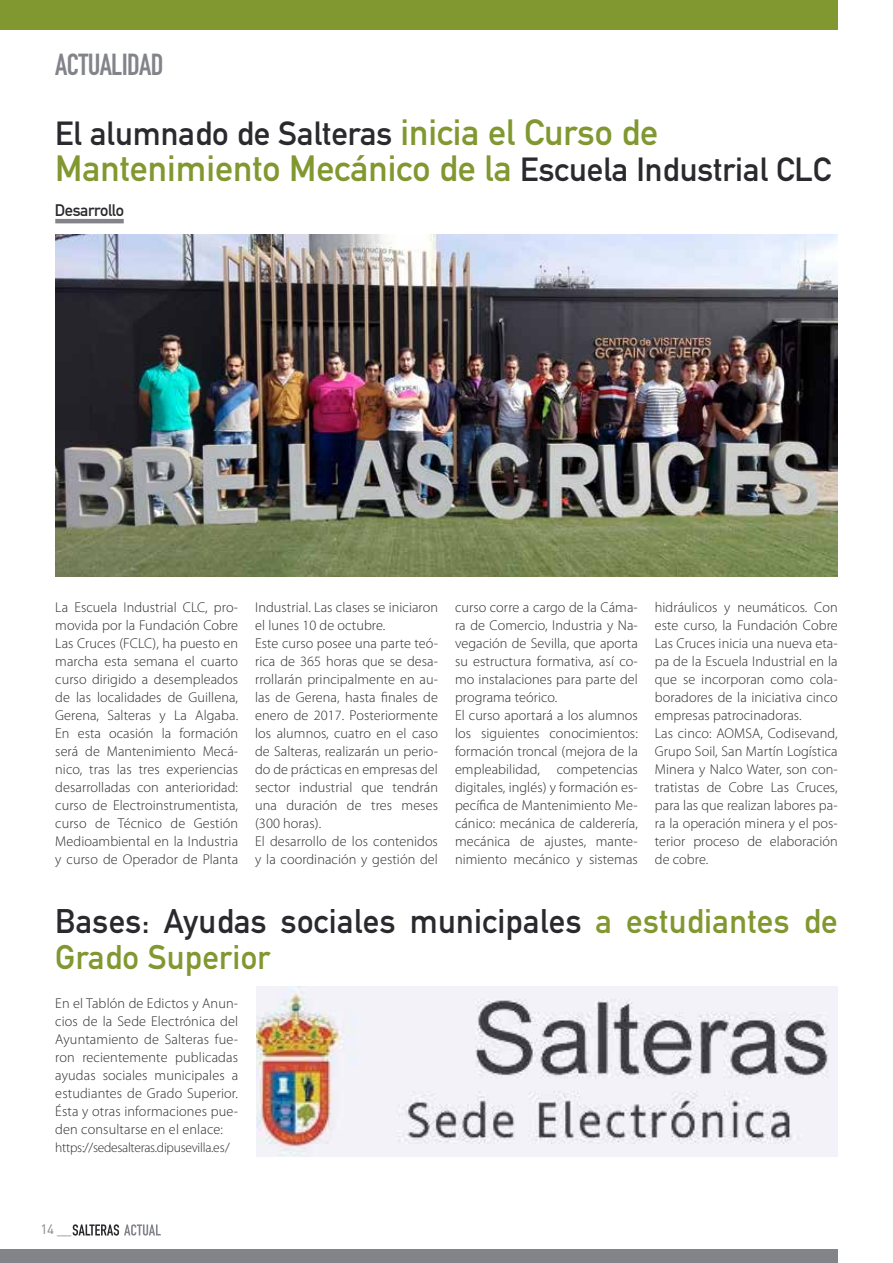
<style>
.page{position:relative;width:893px;height:1263px;background:#fff}
.page>*{position:absolute;margin:0;border:0;box-sizing:border-box;transform-origin:0 0}
.t1{font:36px "DIN Mittelschrift";color:#819730}
.t2{font:33.6px/36px "DIN Mittelschrift";letter-spacing:.01em;color:#2a292d}
.t3{font:33px "DIN Mittelschrift";color:#2a292d}
.t4{font:30px "DIN Engschrift";color:#82848a}
.t5{font:16.5px "DIN Mittelschrift";letter-spacing:-.02em;color:#2a292d}
.t6{font:300 14.25px/18px "Myriad Pro";letter-spacing:.005em;color:#2a292d}
.t7{font:300 13.5px "Myriad Pro";letter-spacing:-.02em;color:#2a292d}
.t8{font:13.5px "DIN";color:#82848a}
.s1{font-size:36px;color:#819730}
.s2{font-size:33px;color:#2a292d}
.s3{color:#819730}
</style>
<div class="page">
<svg style="left:73px;top:1224px;width:88px;height:11px"></svg>
<div style="left:0;top:0;width:838px;height:29px;background:#819730"></div>
<div style="left:0;top:1249px;width:838px;height:14px;background:#82848a"></div>
<hr style="left:55px;top:219px;width:69px;height:4px;background:#82848a">
<img style="left:55px;top:234px;width:782px;height:342px">
<img style="left:256px;top:987px;width:581px;height:170px">
<h3 class="t4" style="left:55px;top:47px;width:13px">ACTUA</h3>
<h3 class="t4" style="left:111px;top:47px;width:22px">LIDAD</h3>
<h3 class="t3" style="left:55px;top:114px;width:604px">El alumnado de Salteras <span class="s1">inicia el Curso de</span></h3>
<h1 class="t1" style="left:55px;top:147px;width:777px">Mantenimiento Mecánico de la <span class="s2">Escuela Industrial CLC</span></h1>
<p class="t5" style="left:55px;top:201px;width:71px">Desarrollo</p>
<p class="t6" style="left:55px;top:598px;width:184px;text-align:justify">La Escuela Industrial CLC, pro&shy;movida por la Fundación Cobre Las Cruces (FCLC), ha puesto en marcha esta semana el cuarto curso dirigido a desempleados de las localidades de Guillena, Gerena, Salteras y La Algaba.<br>En esta ocasión la formación será de Mantenimiento Mecá&shy;nico, tras las tres experiencias desarrolladas con anterioridad: curso de Electroinstrumentista, curso de Técnico de Gestión Medioambiental en la Industria y curso de Operador de Planta</p>
<p class="t6" style="left:255px;top:598px;width:184px">Industrial. Las clases se iniciaron el lunes 10 de octubre.<br>Este curso posee una parte teó&shy;rica de 365 horas que se desa&shy;rrollarán principalmente en au&shy;las de Gerena, hasta finales de enero de 2017. Posteriormente los alumnos, cuatro en el caso de Salteras, realizarán un perio&shy;do de prácticas en empresas del sector industrial que tendrán una duración de tres meses (300 horas).<br>El desarrollo de los contenidos y la coordinación y gestión del</p>
<p class="t6" style="left:455px;top:598px;width:184px">curso corre a cargo de la Cáma&shy;ra de Comercio, Industria y Na&shy;vegación de Sevilla, que aporta su estructura formativa, así co&shy;mo instalaciones para parte del programa teórico.<br>El curso aportará a los alumnos los siguientes conocimientos: formación troncal (mejora de la empleabilidad, competencias digitales, inglés) y formación es&shy;pecífica de Mantenimiento Me&shy;cánico: mecánica de calderería, mecánica de ajustes, mante&shy;nimiento mecánico y sistemas</p>
<p class="t6" style="left:655px;top:598px;width:184px">hidráulicos y neumáticos. Con este curso, la Fundación Cobre<br>Las Cruces inicia una nueva eta&shy;pa de la Escuela Industrial en la que se incorporan como cola&shy;boradores de la iniciativa cinco empresas patrocinadoras.<br>Las cinco: AOMSA, Codisevand,<br>Grupo Soil, San Martín Logística<br>Minera y Nalco Water, son con&shy;tratistas de Cobre Las Cruces, para las que realizan labores pa&shy;ra la operación minera y el pos&shy;terior proceso de elaboración de cobre.</p>
<h2 class="t2" style="left:55px;top:904px;width:784px">Bases: Ayudas sociales municipales <span class="s3">a estudiantes de<br>Grado Superior</span></h2>
<p class="t6" style="left:55px;top:994px;width:184px;text-align:justify">En el Tablón de Edictos y Anun&shy;cios de la Sede Electrónica del Ayuntamiento de Salteras fue&shy;ron recientemente publicadas ayudas sociales municipales a estudiantes de Grado Superior.<br>Ésta y otras informaciones pue&shy;den consultarse en el enlace:</p>
<p class="t7" style="left:55px;top:1139px;width:176px">https://sedesalteras.dipusevilla.es/</p>
<p class="t8" style="left:40px;top:1220px;width:32px">14 __</p>
</div>
